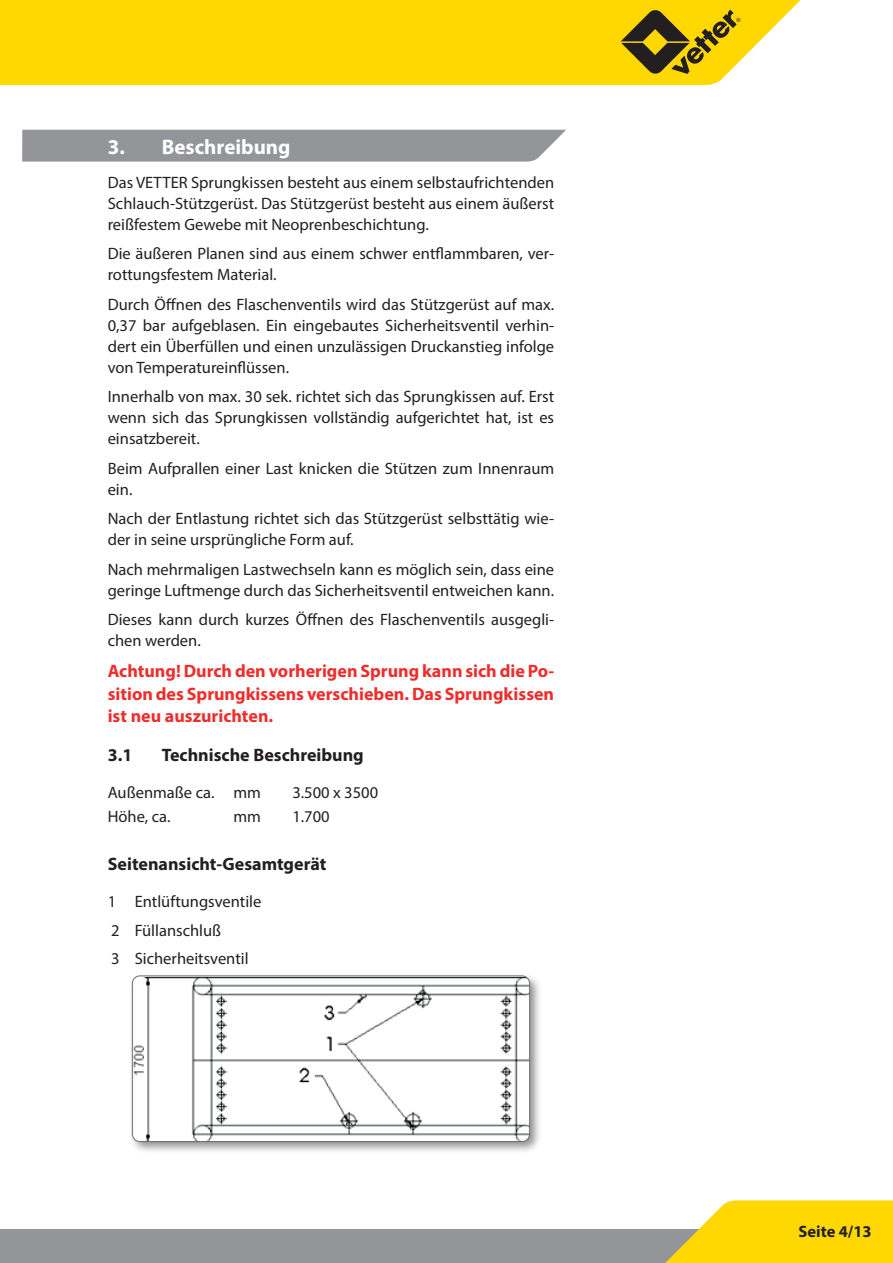
<style>
.page{position:relative;width:893px;height:1263px;background:#fff}
.page>*{position:absolute;margin:0;border:0;box-sizing:border-box;transform-origin:0 0}
.t1{font:700 21px "Myriad Pro";color:#fff}
.t2{font:700 18px/22.5px "Myriad Pro";color:#ee2d2d;text-align:justify}
.t3{font:700 18px "Myriad Pro";color:#231f20}
.t4{font:16.5px/21px "Myriad Pro";color:#231f20}
.t5{font:700 16.5px "Myriad Pro";color:#231f20}
</style>
<div class="page">
<div style="left:0;top:1229px;width:893px;height:34px;background:#939598"></div>
<div style="left:0;top:0;width:801px;height:85px;background:#ffd801"></div>
<svg style="left:665px;top:1200px;width:228px;height:63px;background:#fad922"></svg>
<svg style="left:621px;top:10px;width:120px;height:64px;background:#ac930f"></svg>
<div style="left:22px;top:130px;width:544px;height:32px;background:#939598"></div>
<div style="left:128px;top:972px;width:414px;height:182px;background:#231f20;opacity:.5"></div>
<img style="left:133px;top:977px;width:397px;height:164px">
<div style="left:132px;top:976px;width:398px;height:166px;border:1px solid #6c6d70;border-radius:8px"></div>
<p class="t1" style="left:108px;top:133px;width:184px">3. Beschreibung</p>
<p class="t4" style="left:108px;top:171px;width:448px;text-align:justify">Das VETTER Sprungkissen besteht aus einem selbstaufrichtenden Schlauch-Stützgerüst. Das Stützgerüst besteht aus einem äußerst reißfestem Gewebe mit Neoprenbeschichtung.</p>
<p class="t4" style="left:108px;top:243px;width:448px">Die äußeren Planen sind aus einem schwer entflammbaren, ver&shy;rottungsfestem Material.</p>
<p class="t4" style="left:108px;top:293px;width:448px;text-align:justify">Durch Öffnen des Flaschenventils wird das Stützgerüst auf max.<br>0,37 bar aufgeblasen. Ein eingebautes Sicherheitsventil verhin&shy;dert ein Überfüllen und einen unzulässigen Druckanstieg infolge von Temperatureinflüssen.</p>
<p class="t4" style="left:108px;top:386px;width:448px;text-align:justify">Innerhalb von max. 30 sek. richtet sich das Sprungkissen auf. Erst wenn sich das Sprungkissen vollständig aufgerichtet hat, ist es einsatzbereit.</p>
<p class="t4" style="left:108px;top:457px;width:448px">Beim Aufprallen einer Last knicken die Stützen zum Innenraum ein.</p>
<p class="t4" style="left:108px;top:508px;width:448px">Nach der Entlastung richtet sich das Stützgerüst selbsttätig wie&shy;der in seine ursprüngliche Form auf.</p>
<p class="t4" style="left:108px;top:558px;width:448px">Nach mehrmaligen Lastwechseln kann es möglich sein, dass eine geringe Luftmenge durch das Sicherheitsventil entweichen kann.</p>
<p class="t4" style="left:108px;top:609px;width:448px">Dieses kann durch kurzes Öffnen des Flaschenventils ausgegli&shy;chen werden.</p>
<p class="t2" style="left:108px;top:659px;width:448px">Achtung! Durch den vorherigen Sprung kann sich die Po&shy;sition des Sprungkissens verschieben. Das Sprungkissen ist neu auszurichten.</p>
<p class="t3" style="left:108px;top:743px;width:26px">3.1</p>
<p class="t3" style="left:162px;top:743px;width:204px">Technische Beschreibung</p>
<p class="t4" style="left:108px;top:782px;width:155px">Außenmaße ca. mm</p>
<p class="t4" style="left:292px;top:782px;width:87px">3.500 x 3500</p>
<p class="t4" style="left:108px;top:806px;width:64px">Höhe, ca.</p>
<p class="t4" style="left:233px;top:806px;width:29px">mm</p>
<p class="t4" style="left:292px;top:806px;width:39px">1.700</p>
<p class="t3" style="left:108px;top:853px;width:220px">Seitenansicht-Gesamtgerät</p>
<p class="t4" style="left:108px;top:887px;width:155px;line-height:28.3px">1 Entlüftungsventile<br>2 Füllanschluß<br>3 Sicherheitsventil</p>
<p class="t5" style="left:798px;top:1221px;width:75px">Seite 4/13</p>
</div>
